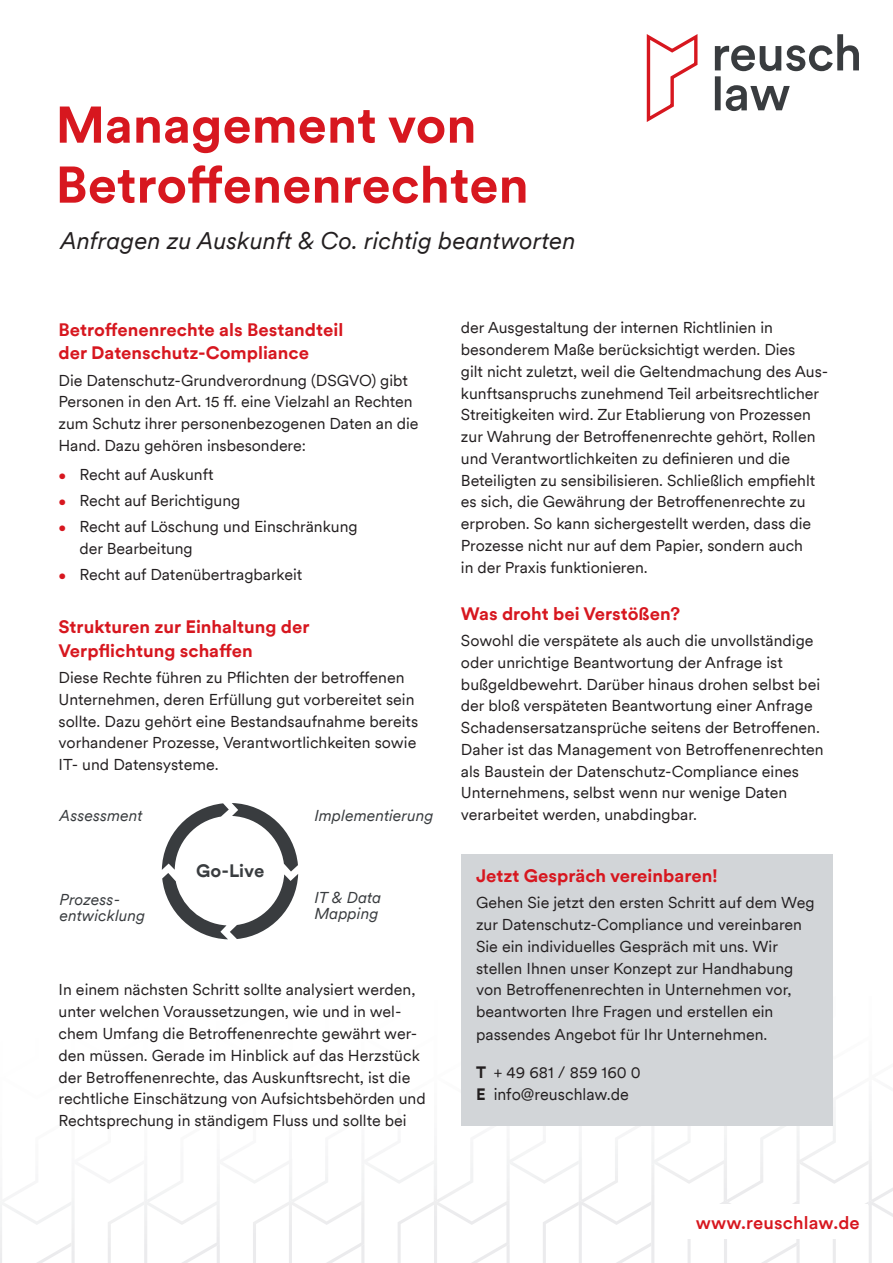
<style>
.page{position:relative;width:893px;height:1263px;background:#fff}
.page>*{position:absolute;margin:0;border:0;box-sizing:border-box;transform-origin:0 0}
.t1{font:700 51px/60px "Circular XXTT";color:#d7171f}
.t2{font:italic 24px "Circular XXTT";color:#231f20}
.t3{font:700 18px/24px "Circular XXTT";color:#d7171f}
.t4{font:500 18px "Circular XXTT";letter-spacing:.01em;color:#d7171f}
.t5{font:700 18px "Circular XXTT";color:#393c3f}
.t6{font:16.5px/21.8px "Circular XXTT";color:#231f20}
.t7{font:15.75px/21.8px "Circular XXTT";letter-spacing:-.005em;color:#231f20}
.t8{font:italic 15.75px/16.5px "Circular XXTT";color:#393c3f}
.s1{font-weight:300;font-size:13.5px;color:#d7171f}
.s2{font-weight:700}
</style>
<div class="page">
<svg style="left:0;top:1116px;width:893px;height:147px"></svg>
<div style="left:687px;top:1204px;width:181px;height:35px;background:#fff"></div>
<div style="left:461px;top:854px;width:372px;height:271px;background:#d2d5d8"></div>
<svg style="left:646px;top:34px;width:52px;height:88px"></svg>
<svg style="left:715px;top:34px;width:144px;height:77px"></svg>
<svg style="left:162px;top:803px;width:136px;height:136px"></svg>
<h1 class="t1" style="left:55px;top:93px;width:475px">Management von<br>Betroffenenrechten</h1>
<h2 class="t2" style="left:60px;top:225px;width:517px">Anfragen zu Auskunft &amp; Co. richtig beantworten</h2>
<p class="t3" style="left:59px;top:316px;width:286px">Betroffenenrechte als Bestandteil der Datenschutz-Compliance</p>
<p class="t7" style="left:59px;top:368px;width:362px">Die Datenschutz-Grundverordnung (DSGVO) gibt Personen in den Art. 15 ff. eine Vielzahl an Rechten zum Schutz ihrer personenbezogenen Daten an die Hand. Dazu gehören insbesondere:</p>
<p class="t7" style="left:59px;top:463px;width:156px"><span class="s1">•</span> Recht auf Auskunft</p>
<p class="t7" style="left:59px;top:489px;width:183px"><span class="s1">•</span> Recht auf Berichtigung</p>
<p class="t7" style="left:80px;top:515px;width:280px;text-indent:-21px"><span class="s1">•</span> Recht auf Löschung und Einschränkung der Bearbeitung</p>
<p class="t7" style="left:59px;top:562px;width:245px"><span class="s1">•</span> Recht auf Datenübertragbarkeit</p>
<p class="t3" style="left:59px;top:614px;width:252px">Strukturen zur Einhaltung der<br>Verpflichtung schaffen</p>
<p class="t7" style="left:59px;top:666px;width:361px">Diese Rechte führen zu Pflichten der betroffenen Unternehmen, deren Erfüllung gut vorbereitet sein sollte. Dazu gehört eine Bestandsaufnahme bereits vorhandener Prozesse, Verantwortlichkeiten sowie IT- und Datensysteme.</p>
<p class="t8" style="left:60px;top:806px;width:84px">Assessment</p>
<p class="t8" style="left:60px;top:890px;width:87px">Prozess&shy;entwicklung</p>
<p class="t5" style="left:196px;top:858px;width:70px">Go-Live</p>
<p class="t8" style="left:314px;top:806px;width:121px">Implementierung</p>
<p class="t8" style="left:314px;top:888px;width:69px">IT &amp; Data<br>Mapping</p>
<p class="t7" style="left:59px;top:978px;width:369px">In einem nächsten Schritt sollte analysiert werden, unter welchen Voraussetzungen, wie und in wel&shy;chem Umfang die Betroffenenrechte gewährt wer&shy;den müssen. Gerade im Hinblick auf das Herzstück der Betroffenenrechte, das Auskunftsrecht, ist die rechtliche Einschätzung von Aufsichtsbehörden und Rechtsprechung in ständigem Fluss und sollte bei</p>
<p class="t7" style="left:461px;top:316px;width:369px">der Ausgestaltung der internen Richtlinien in besonderem Maße berücksichtigt werden. Dies<br>gilt nicht zuletzt, weil die Geltendmachung des Aus&shy;kunftsanspruchs zunehmend Teil arbeitsrechtlicher Streitigkeiten wird. Zur Etablierung von Prozessen zur Wahrung der Betroffenenrechte gehört, Rollen und Verantwortlichkeiten zu definieren und die Beteiligten zu sensibilisieren. Schließlich empfiehlt es sich, die Gewährung der Betroffenenrechte zu erproben. So kann sichergestellt werden, dass die Prozesse nicht nur auf dem Papier, sondern auch<br>in der Praxis funktionieren.</p>
<p class="t3" style="left:461px;top:601px;width:221px">Was droht bei Verstößen?</p>
<p class="t7" style="left:461px;top:629px;width:364px">Sowohl die verspätete als auch die unvollständige oder unrichtige Beantwortung der Anfrage ist bußgeldbewehrt. Darüber hinaus drohen selbst bei der bloß verspäteten Beantwortung einer Anfrage Schadensersatzansprüche seitens der Betroffenen.<br>Daher ist das Management von Betroffenenrechten als Baustein der Datenschutz-Compliance eines Unternehmens, selbst wenn nur wenige Daten verarbeitet werden, unabdingbar.</p>
<p class="t3" style="left:476px;top:863px;width:243px">Jetzt Gespräch vereinbaren!</p>
<p class="t7" style="left:476px;top:891px;width:340px">Gehen Sie jetzt den ersten Schritt auf dem Weg zur Datenschutz-Compliance und vereinbaren Sie ein individuelles Gespräch mit uns. Wir stellen Ihnen unser Konzept zur Handhabung von Betroffenenrechten in Unternehmen vor, beantworten Ihre Fragen und erstellen ein passendes Angebot für Ihr Unternehmen.</p>
<p class="t6" style="left:476px;top:1061px;width:166px"><span class="s2">T</span> + 49 681 / 859 160 0<br><span class="s2">E</span> info@reuschlaw.de</p>
<p class="t4" style="left:696px;top:1210px;width:165px">www.reuschlaw.de</p>
</div>
